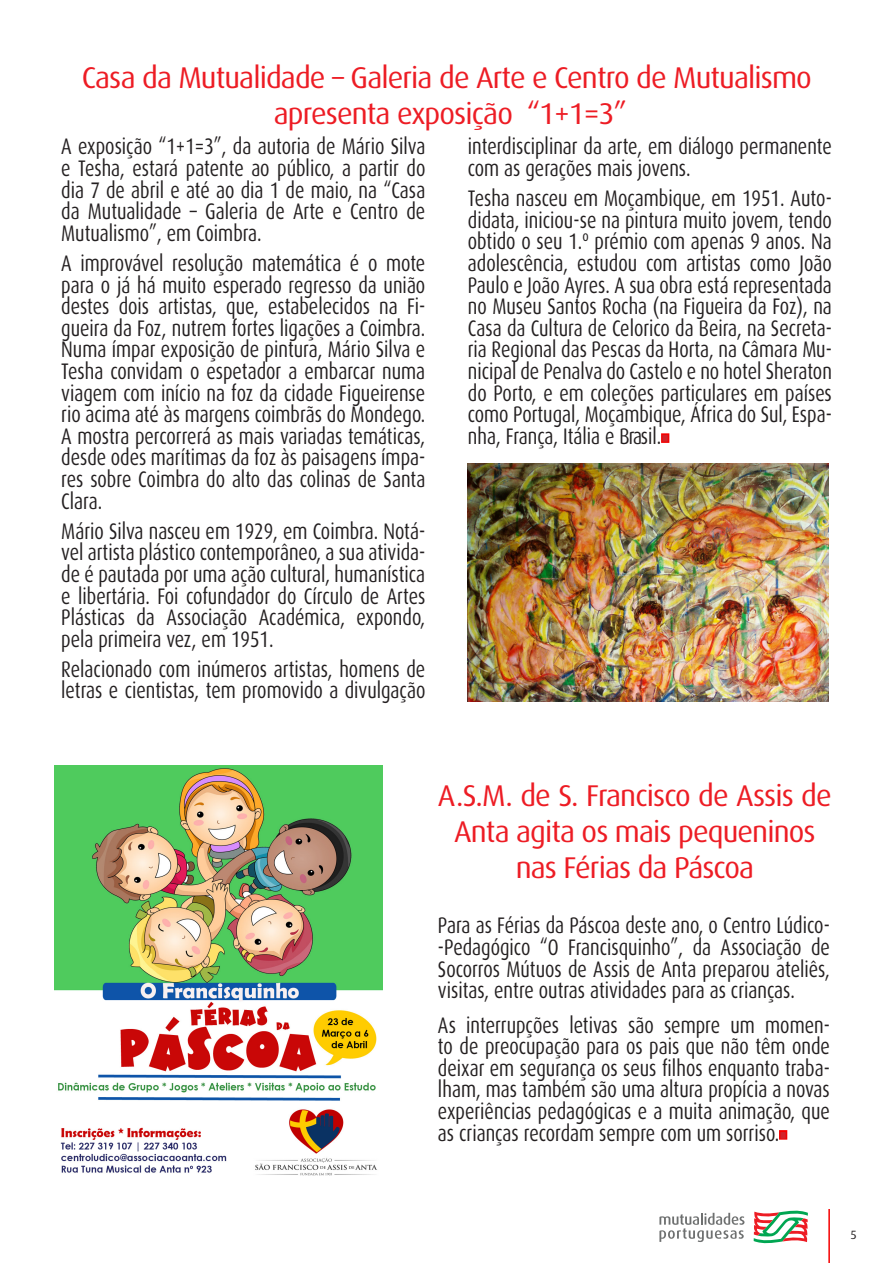
<style>
.page{position:relative;width:893px;height:1263px;background:#fff}
.page>*{position:absolute;margin:0;border:0;box-sizing:border-box;transform-origin:0 0}
.t1{font:30px/36px "Dax";letter-spacing:-.03em;color:#ed1c24;text-align:center}
.t2{font:22.5px/21.6px "Dax";color:#231f20;text-align:justify;scale:.8 1}
.t3{font:12px "Dax";color:#231f20}
.s1{font-family:"Minion Pro";color:#d1232a}
</style>
<div class="page">
<svg style="left:754px;top:1211px;width:54px;height:32px"></svg>
<svg style="left:659px;top:1213px;width:85px;height:29px"></svg>
<hr style="left:828px;top:1209px;width:2px;height:54px;background:#f50000">
<div style="left:779px;top:1130px;width:8px;height:10px;border:3px solid #f50000"></div>
<img style="left:54px;top:765px;width:329px;height:411px">
<div style="left:661px;top:433px;width:8px;height:10px;border:3px solid #f50000"></div>
<img style="left:467px;top:463px;width:361px;height:239px">
<p class="t1" style="left:82px;top:60px;width:732px">Casa da Mutualidade – Galeria de Arte e Centro de Mutualismo</p>
<p class="t1" style="left:274px;top:96px;width:355px">apresenta exposição “1+1=3”</p>
<p class="t2" style="left:61px;top:136px;width:457px">A exposição “1+1=3”, da autoria de Mário Silva e Tesha, estará patente ao público, a partir do dia 7 de abril e até ao dia 1 de maio, na “Casa da Mutualidade – Galeria de Arte e Centro de Mutualismo”, em Coimbra.</p>
<p class="t2" style="left:61px;top:253px;width:457px">A improvável resolução matemática é o mote para o já há muito esperado regresso da união destes dois artistas, que, estabelecidos na Fi&shy;gueira da Foz, nutrem fortes ligações a Coimbra.<br>Numa ímpar exposição de pintura, Mário Silva e Tesha convidam o espetador a embarcar numa viagem com início na foz da cidade Figueirense rio acima até às margens coimbrãs do Mondego.<br>A mostra percorrerá as mais variadas temáticas, desde odes marítimas da foz às paisagens ímpa&shy;res sobre Coimbra do alto das colinas de Santa Clara.</p>
<p class="t2" style="left:61px;top:520px;width:457px">Mário Silva nasceu em 1929, em Coimbra. Notá&shy;vel artista plástico contemporâneo, a sua ativida&shy;de é pautada por uma ação cultural, humanística e libertária. Foi cofundador do Círculo de Artes Plásticas da Associação Académica, expondo, pela primeira vez, em 1951.</p>
<p class="t2" style="left:61px;top:658px;width:457px">Relacionado com inúmeros artistas, homens de letras e cientistas, tem promovido a divulgação</p>
<p class="t2" style="left:468px;top:136px;width:457px">interdisciplinar da arte, em diálogo permanente com as gerações mais jovens.</p>
<p class="t2" style="left:468px;top:188px;width:457px">Tesha nasceu em Moçambique, em 1951. Auto&shy;didata, iniciou-se na pintura muito jovem, tendo obtido o seu 1.º prémio com apenas 9 anos. Na adolescência, estudou com artistas como João Paulo e João Ayres. A sua obra está representada no Museu Santos Rocha (na Figueira da Foz), na Casa da Cultura de Celorico da Beira, na Secreta&shy;ria Regional das Pescas da Horta, na Câmara Mu&shy;nicipal de Penalva do Castelo e no hotel Sheraton do Porto, e em coleções particulares em países como Portugal, Moçambique, África do Sul, Espa&shy;nha, França, Itália e Brasil.<span class="s1">■</span></p>
<p class="t1" style="left:438px;top:778px;width:395px">A.S.M. de S. Francisco de Assis de<br>Anta agita os mais pequeninos</p>
<p class="t1" style="left:516px;top:850px;width:240px">nas Férias da Páscoa</p>
<p class="t2" style="left:438px;top:915px;width:491px">Para as Férias da Páscoa deste ano, o Centro Lúdico--Pedagógico “O Francisquinho”, da Associação de Socorros Mútuos de Assis de Anta preparou ateliês, visitas, entre outras atividades para as crianças.</p>
<p class="t2" style="left:438px;top:1014px;width:491px">As interrupções letivas são sempre um momen&shy;to de preocupação para os pais que não têm onde deixar em segurança os seus filhos enquanto traba&shy;lham, mas também são uma altura propícia a novas experiências pedagógicas e a muita animação, que as crianças recordam sempre com um sorriso.<span class="s1">■</span></p>
<p class="t3" style="left:850px;top:1228px;width:8px">5</p>
</div>
